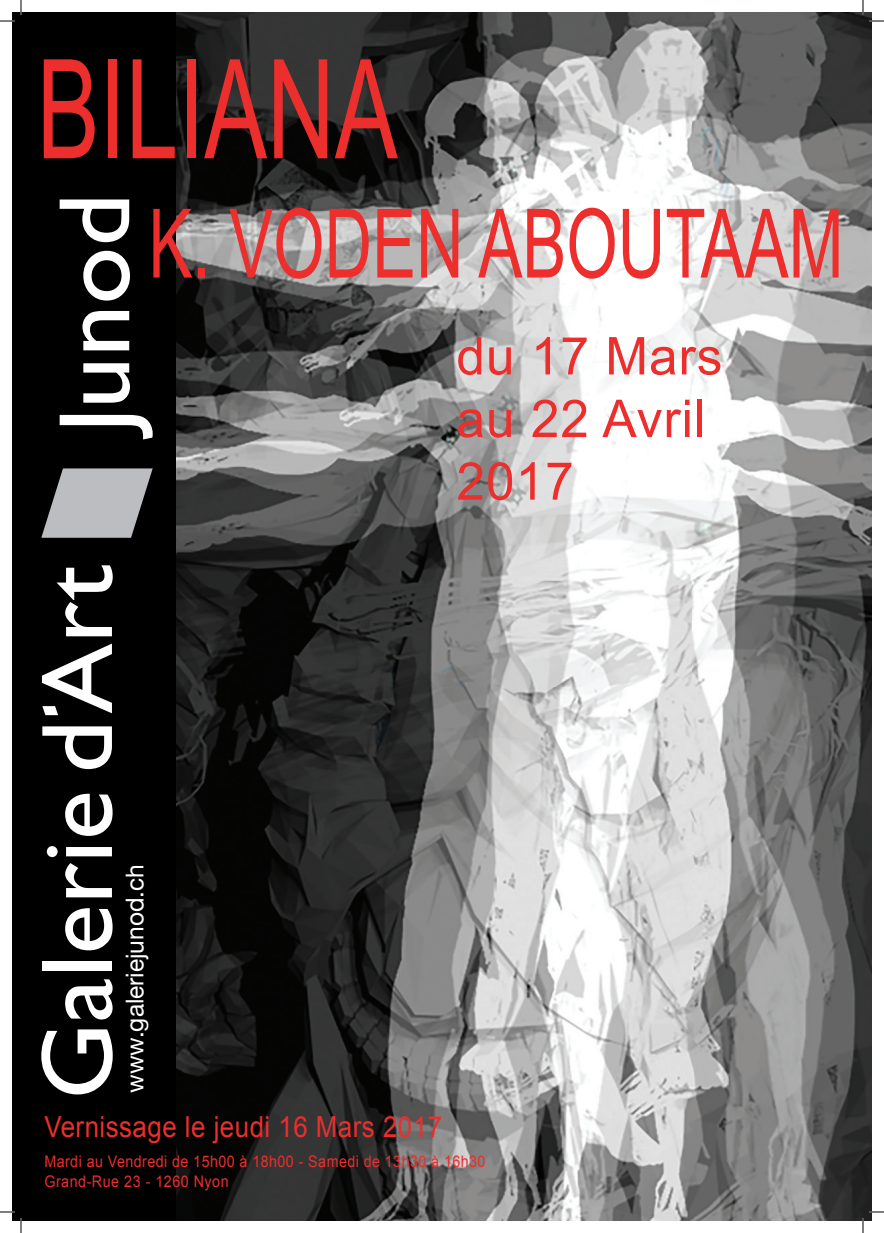
<style>
.page{position:relative;width:884px;height:1233px;background:#fff}
.page>*{position:absolute;margin:0;border:0;box-sizing:border-box;transform-origin:0 0}
.t1{font:138.2px "Arial";color:#ec2e2c;scale:.68 1}
.t2{font:95.9px "Arial";color:#ec2e2c;scale:.69 1}
.t3{font:52.1px/62.6px "Arial";letter-spacing:.02em;color:#ec2e2c}
.t4{font:29px "Arial";letter-spacing:.02em;color:#ec2e2c;scale:.89 1}
.t5{font:24.5px "Helvetica Neue";color:#fff}
.t6{font:16px/19.2px "Arial";letter-spacing:.03em;color:#ec2e2c;scale:.89 1}
</style>
<div class="page">
<img style="left:176px;top:12px;width:695px;height:1208px">
<div style="left:12px;top:12px;width:164px;height:1208px;background:#000"></div>
<svg style="left:60px;top:415px;width:93px;height:24px"></svg>
<svg style="left:83px;top:363px;width:47px;height:40px"></svg>
<svg style="left:82px;top:311px;width:47px;height:39px"></svg>
<svg style="left:83px;top:251px;width:47px;height:49px"></svg>
<svg style="left:60px;top:199px;width:69px;height:43px"></svg>
<svg style="left:41px;top:468px;width:112px;height:70px"></svg>
<svg style="left:41px;top:1029px;width:72px;height:65px"></svg>
<svg style="left:65px;top:979px;width:48px;height:40px"></svg>
<div style="left:42px;top:961px;width:70px;height:9px;background:#fff"></div>
<svg style="left:65px;top:908px;width:48px;height:42px"></svg>
<svg style="left:65px;top:863px;width:47px;height:34px"></svg>
<svg style="left:47px;top:846px;width:65px;height:11px"></svg>
<svg style="left:65px;top:793px;width:48px;height:43px"></svg>
<svg style="left:42px;top:726px;width:70px;height:43px"></svg>
<svg style="left:57px;top:565px;width:56px;height:71px"></svg>
<svg style="left:42px;top:643px;width:70px;height:72px"></svg>
<svg style="left:0;top:1211px;width:15px;height:1px"></svg>
<svg style="left:869px;top:1211px;width:15px;height:1px"></svg>
<svg style="left:0;top:0;width:22px;height:22px"></svg>
<svg style="left:20px;top:1218px;width:2px;height:15px"></svg>
<svg style="left:862px;top:0;width:22px;height:22px"></svg>
<svg style="left:862px;top:1218px;width:2px;height:15px"></svg>
<h1 class="t1" style="left:37px;top:33px;width:532px">BILIANA</h1>
<h2 class="t2" style="left:149px;top:191px;width:1009px">K. VODEN ABOUTAAM</h2>
<h3 class="t5" style="left:120px;top:1092px;width:230px;rotate:-90deg">www.galeriejunod.ch</h3>
<h3 class="t3" style="left:456px;top:325px;width:267px">du 17 Mars au 22 Avril<br>2017</h3>
<h3 class="t4" style="left:44px;top:1111px;width:448px">Vernissage le jeudi 16 Mars 2017</h3>
<p class="t6" style="left:44px;top:1152px;width:497px">Mardi au Vendredi de 15h00 à 18h00 - Samedi de 13h30 à 16h30<br>Grand-Rue 23 - 1260 Nyon</p>
</div>
